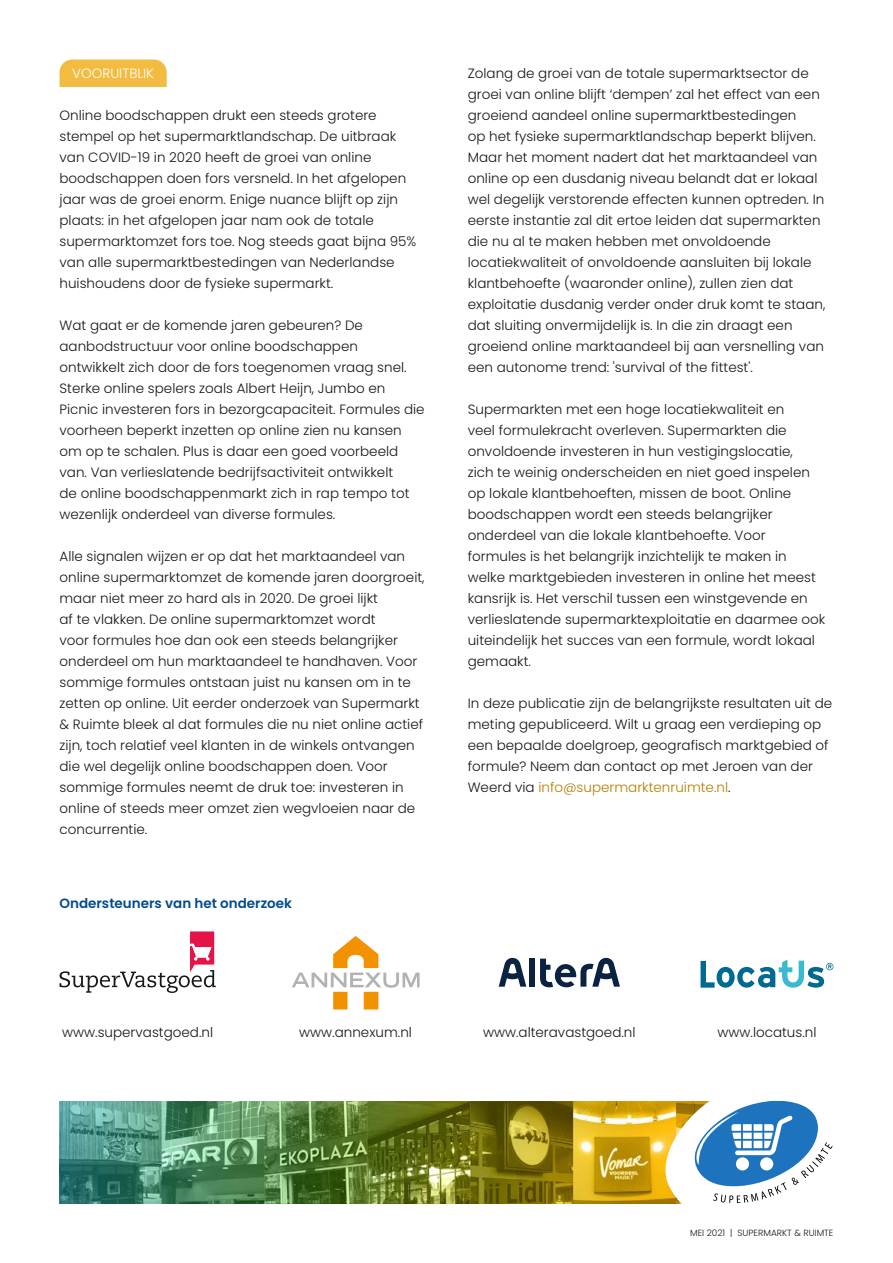
<style>
.page{position:relative;width:893px;height:1263px;background:#fff}
.page>*{position:absolute;margin:0;border:0;box-sizing:border-box;transform-origin:0 0}
.Body{font:300 13.5px/21px "Poppins";color:#181716}
.t1{font:600 13.5px "Poppins";color:#004b8d}
.t2{font:300 13.5px "Poppins";color:#fff}
.t3{font:300 9px "Poppins";color:#181716}
.s1{color:#b57e00}
</style>
<div class="page">
<div style="left:60px;top:60px;width:107px;height:27px;background:#f2bc40"></div>
<img style="left:60px;top:1101px;width:596px;height:102px">
<svg style="left:701px;top:959px;width:132px;height:29px"></svg>
<svg style="left:60px;top:931px;width:156px;height:62px"></svg>
<svg style="left:292px;top:936px;width:128px;height:73px"></svg>
<svg style="left:499px;top:957px;width:27px;height:30px"></svg>
<div style="left:529px;top:959px;width:6px;height:28px;background:#0b2340"></div>
<svg style="left:540px;top:957px;width:80px;height:30px"></svg>
<svg style="left:656px;top:1100px;width:177px;height:104px"></svg>
<h2 class="t2" style="left:72px;top:65px;width:83px">VOORUITBLIK</h2>
<p class="Body" style="left:60px;top:105px;width:358px">Online boodschappen drukt een steeds grotere stempel op het supermarktlandschap. De uitbraak van COVID-19 in 2020 heeft de groei van online boodschappen doen fors versneld. In het afgelopen jaar was de groei enorm. Enige nuance blijft op zijn plaats: in het afgelopen jaar nam ook de totale supermarktomzet fors toe. Nog steeds gaat bijna 95% van alle supermarktbestedingen van Nederlandse huishoudens door de fysieke supermarkt.</p>
<p class="Body" style="left:60px;top:315px;width:367px">Wat gaat er de komende jaren gebeuren? De aanbodstructuur voor online boodschappen ontwikkelt zich door de fors toegenomen vraag snel.<br>Sterke online spelers zoals Albert Heijn, Jumbo en Picnic investeren fors in bezorgcapaciteit. Formules die voorheen beperkt inzetten op online zien nu kansen om op te schalen. Plus is daar een goed voorbeeld van. Van verlieslatende bedrijfsactiviteit ontwikkelt<br>de online boodschappenmarkt zich in rap tempo tot wezenlijk onderdeel van diverse formules.</p>
<p class="Body" style="left:60px;top:546px;width:366px">Alle signalen wijzen er op dat het marktaandeel van online supermarktomzet de komende jaren doorgroeit, maar niet meer zo hard als in 2020. De groei lijkt<br>af te vlakken. De online supermarktomzet wordt<br>voor formules hoe dan ook een steeds belangrijker onderdeel om hun marktaandeel te handhaven. Voor sommige formules ontstaan juist nu kansen om in te zetten op online. Uit eerder onderzoek van Supermarkt &amp; Ruimte bleek al dat formules die nu niet online actief zijn, toch relatief veel klanten in de winkels ontvangen die wel degelijk online boodschappen doen. Voor sommige formules neemt de druk toe: investeren in online of steeds meer omzet zien wegvloeien naar de concurrentie.</p>
<h3 class="t1" style="left:60px;top:896px;width:234px">Ondersteuners van het onderzoek</h3>
<p class="Body" style="left:468px;top:63px;width:359px">Zolang de groei van de totale supermarktsector de groei van online blijft ‘dempen’ zal het effect van een groeiend aandeel online supermarktbestedingen<br>op het fysieke supermarktlandschap beperkt blijven.<br>Maar het moment nadert dat het marktaandeel van online op een dusdanig niveau belandt dat er lokaal wel degelijk verstorende effecten kunnen optreden. In eerste instantie zal dit ertoe leiden dat supermarkten die nu al te maken hebben met onvoldoende locatiekwaliteit of onvoldoende aansluiten bij lokale klantbehoefte (waaronder online), zullen zien dat exploitatie dusdanig verder onder druk komt te staan, dat sluiting onvermijdelijk is. In die zin draagt een groeiend online marktaandeel bij aan versnelling van een autonome trend: 'survival of the fittest'.</p>
<p class="Body" style="left:468px;top:399px;width:359px">Supermarkten met een hoge locatiekwaliteit en<br>veel formulekracht overleven. Supermarkten die onvoldoende investeren in hun vestigingslocatie,<br>zich te weinig onderscheiden en niet goed inspelen op lokale klantbehoeften, missen de boot. Online boodschappen wordt een steeds belangrijker onderdeel van die lokale klantbehoefte. Voor formules is het belangrijk inzichtelijk te maken in welke marktgebieden investeren in online het meest kansrijk is. Het verschil tussen een winstgevende en verlieslatende supermarktexploitatie en daarmee ook uiteindelijk het succes van een formule, wordt lokaal gemaakt.</p>
<p class="Body" style="left:468px;top:693px;width:366px">In deze publicatie zijn de belangrijkste resultaten uit de meting gepubliceerd. Wilt u graag een verdieping op een bepaalde doelgroep, geografisch marktgebied of formule? Neem dan contact op met Jeroen van der Weerd via <span class="s1">info@supermarktenruimte.nl</span>.</p>
<p class="Body" style="left:62px;top:1021px;width:152px">www.supervastgoed.nl</p>
<p class="Body" style="left:299px;top:1021px;width:114px">www.annexum.nl</p>
<p class="Body" style="left:483px;top:1021px;width:154px">www.alteravastgoed.nl</p>
<p class="Body" style="left:717px;top:1021px;width:100px">www.locatus.nl</p>
<p class="t3" style="left:690px;top:1228px;width:145px">MEI 2021 | SUPERMARKT &amp; RUIMTE</p>
</div>
